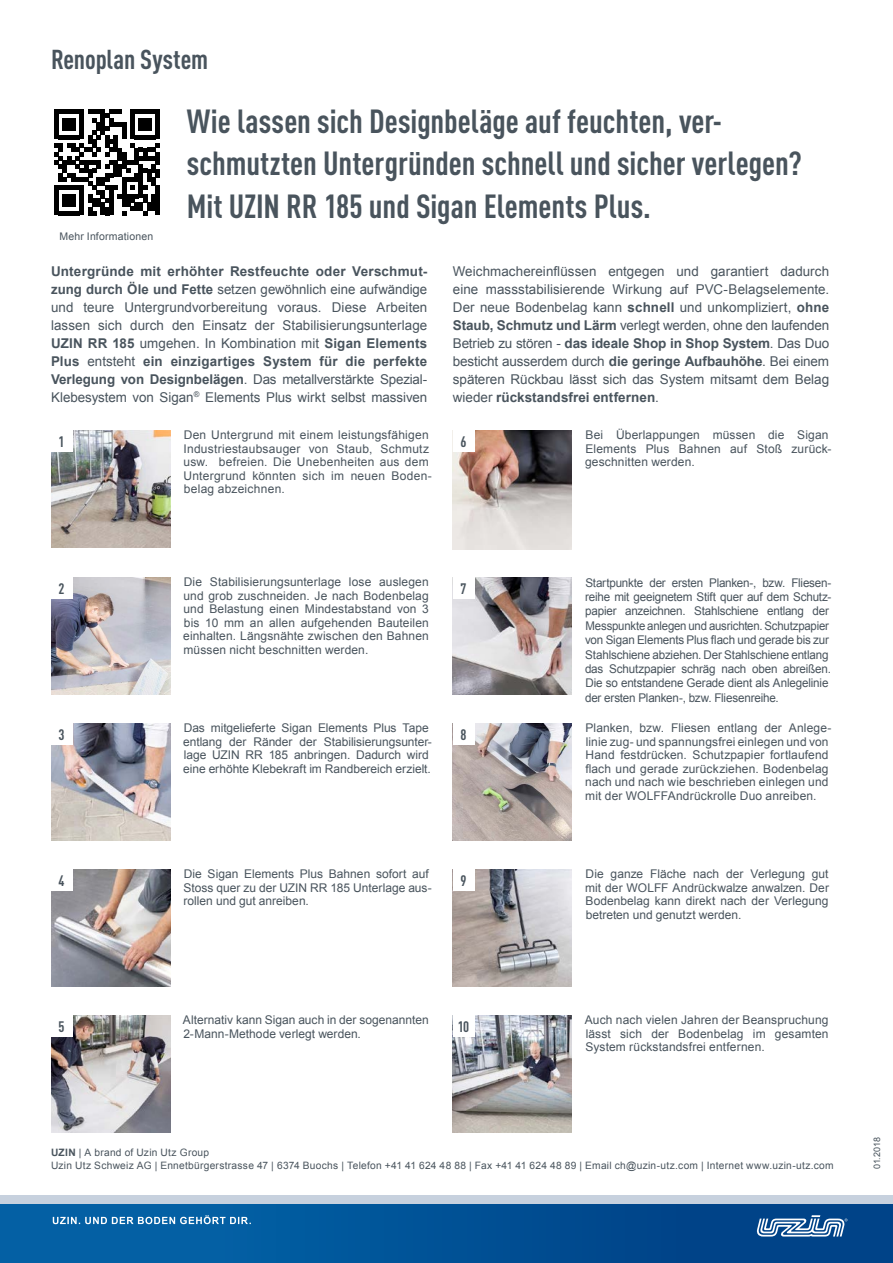
<style>
.page{position:relative;width:893px;height:1263px;background:#fff}
.page>*{position:absolute;margin:0;border:0;box-sizing:border-box;transform-origin:0 0}
.t1{font:700 condensed 33px/42.5px "DIN Pro";color:#49545d}
.t2{font:700 condensed 27px "DIN Pro";letter-spacing:-.005em;color:#49545d}
.t3{font:700 condensed 15px "DIN Pro";color:#49545d}
.t4{font:13.5px/18px "Arial";letter-spacing:-.005em;color:#49545d;text-align:justify}
.t5{font:12px/13.5px "Arial";color:#49545d}
.t6{font:12px/13.5px "Arial";letter-spacing:.02em;color:#49545d}
.t7{font:10.5px "Arial";letter-spacing:.015em;color:#49545d}
.t8{font:10.2px/13.5px "Arial";letter-spacing:.025em;color:#49545d}
.t9{font:9px "Arial";color:#49545d}
.s1{font-weight:700}
</style>
<div class="page">
<div style="left:0;top:1203px;width:893px;height:60px;background:linear-gradient(to right,#0465a9,#003e83)"></div>
<div style="left:0;top:1195px;width:893px;height:8px;background:#c7d1de"></div>
<svg style="left:757px;top:1215px;width:90px;height:21px"></svg>
<svg style="left:53px;top:1215px;width:198px;height:9px;background:#5593c1"></svg>
<svg style="left:54px;top:110px;width:106px;height:105px"></svg>
<hr style="left:156px;top:186px;width:4px;height:29px;background:#000">
<img style="left:51px;top:869px;width:119px;height:117px">
<img style="left:453px;top:869px;width:119px;height:117px">
<div style="left:453px;top:869px;width:21px;height:22px;background:#fff"></div>
<div style="left:51px;top:869px;width:21px;height:22px;background:#fff"></div>
<img style="left:51px;top:1015px;width:119px;height:117px">
<img style="left:453px;top:1015px;width:119px;height:117px">
<div style="left:453px;top:1015px;width:21px;height:21px;background:#fff"></div>
<div style="left:51px;top:1015px;width:21px;height:21px;background:#fff"></div>
<img style="left:51px;top:723px;width:119px;height:117px">
<img style="left:453px;top:723px;width:119px;height:117px">
<div style="left:453px;top:723px;width:21px;height:22px;background:#fff"></div>
<div style="left:51px;top:723px;width:21px;height:22px;background:#fff"></div>
<img style="left:453px;top:578px;width:119px;height:116px">
<img style="left:51px;top:578px;width:119px;height:116px">
<div style="left:453px;top:578px;width:21px;height:21px;background:#fff"></div>
<div style="left:51px;top:578px;width:21px;height:21px;background:#fff"></div>
<img style="left:51px;top:431px;width:119px;height:117px">
<div style="left:51px;top:431px;width:21px;height:21px;background:#fff"></div>
<img style="left:453px;top:431px;width:119px;height:119px">
<div style="left:453px;top:431px;width:21px;height:21px;background:#fff"></div>
<h2 class="t2" style="left:51px;top:39px;width:159px">Renoplan System</h2>
<p class="t7" style="left:60px;top:229px;width:95px">Mehr Informationen</p>
<h1 class="t1" style="left:187px;top:97px;width:616px">Wie lassen sich Designbeläge auf feuchten, ver&shy;schmutzten Untergründen schnell und sicher verlegen?<br>Mit UZIN RR 185 und Sigan Elements Plus.</h1>
<p class="t4" style="left:51px;top:262px;width:378px"><span class="s1">Untergründe mit erhöhter Restfeuchte oder Verschmut&shy;zung durch Öle und Fette</span> setzen gewöhnlich eine aufwändige und teure Untergrundvorbereitung voraus. Diese Arbeiten lassen sich durch den Einsatz der Stabilisierungsunterlage <span class="s1">UZIN RR 185</span> umgehen. In Kombination mit <span class="s1">Sigan Elements Plus</span> entsteht <span class="s1">ein einzigartiges System für die perfekte Verlegung von Designbelägen</span>. Das metallverstärkte Spezial-Klebesystem von Sigan<sup>®</sup> Elements Plus wirkt selbst massiven</p>
<p class="t4" style="left:453px;top:262px;width:378px">Weichmachereinflüssen entgegen und garantiert dadurch eine massstabilisierende Wirkung auf PVC-Belagselemente.<br>Der neue Bodenbelag kann <span class="s1">schnell</span> und unkompliziert, <span class="s1">ohne Staub, Schmutz und Lärm</span> verlegt werden, ohne den laufenden Betrieb zu stören - <span class="s1">das ideale Shop in Shop System</span>. Das Duo besticht ausserdem durch <span class="s1">die geringe Aufbauhöhe</span>. Bei einem späteren Rückbau lässt sich das System mitsamt dem Belag wieder <span class="s1">rückstandsfrei entfernen</span>.</p>
<p class="t3" style="left:59px;top:430px;width:8px">1</p>
<p class="t6" style="left:183px;top:429px;width:250px">Den Untergrund mit einem leistungsfähigen Industriestaubsauger von Staub, Schmutz usw. befreien. Die Unebenheiten aus dem Untergrund könnten sich im neuen Boden&shy;belag abzeichnen.</p>
<p class="t3" style="left:460px;top:430px;width:8px">6</p>
<p class="t5" style="left:585px;top:429px;width:248px">Bei Überlappungen müssen die Sigan<br>Elements Plus Bahnen auf Stoß zurück&shy;geschnitten werden.</p>
<p class="t5" style="left:183px;top:575px;width:247px;text-align:justify">Die Stabilisierungsunterlage lose auslegen und grob zuschneiden. Je nach Bodenbelag und Belastung einen Mindestabstand von 3 bis 10 mm an allen aufgehenden Bauteilen einhalten. Längsnähte zwischen den Bahnen müssen nicht beschnitten werden.</p>
<p class="t3" style="left:59px;top:577px;width:8px">2</p>
<p class="t3" style="left:460px;top:577px;width:8px">7</p>
<p class="t5" style="left:585px;top:575px;width:248px;line-height:14.4px">Startpunkte der ersten Planken-, bzw. Fliesen&shy;reihe mit geeignetem Stift quer auf dem Schutz&shy;papier anzeichnen. Stahlschiene entlang der Messpunkte anlegen und ausrichten. Schutzpapier von Sigan Elements Plus flach und gerade bis zur Stahlschiene abziehen. Der Stahlschiene entlang das Schutzpapier schräg nach oben abreißen.<br>Die so entstandene Gerade dient als Anlegelinie der ersten Planken-, bzw. Fliesenreihe.</p>
<p class="t5" style="left:183px;top:721px;width:250px">Das mitgelieferte Sigan Elements Plus Tape entlang der Ränder der Stabilisierungsunter&shy;lage UZIN RR 185 anbringen. Dadurch wird eine erhöhte Klebekraft im Randbereich erzielt.</p>
<p class="t5" style="left:585px;top:721px;width:248px">Planken, bzw. Fliesen entlang der Anlege&shy;linie zug- und spannungsfrei einlegen und von Hand festdrücken. Schutzpapier fortlaufend flach und gerade zurückziehen. Bodenbelag nach und nach wie beschrieben einlegen und mit der WOLFFAndrückrolle Duo anreiben.</p>
<p class="t3" style="left:59px;top:723px;width:8px">3</p>
<p class="t3" style="left:460px;top:723px;width:8px">8</p>
<p class="t5" style="left:183px;top:867px;width:250px">Die Sigan Elements Plus Bahnen sofort auf<br>Stoss quer zu der UZIN RR 185 Unterlage aus&shy;rollen und gut anreiben.</p>
<p class="t5" style="left:585px;top:867px;width:245px;text-align:justify">Die ganze Fläche nach der Verlegung gut mit der WOLFF Andrückwalze anwalzen. Der Bodenbelag kann direkt nach der Verlegung betreten und genutzt werden.</p>
<p class="t3" style="left:59px;top:869px;width:8px">4</p>
<p class="t3" style="left:460px;top:869px;width:8px">9</p>
<p class="t5" style="left:183px;top:1013px;width:247px">Alternativ kann Sigan auch in der sogenannten<br>2-Mann-Methode verlegt werden.</p>
<p class="t5" style="left:585px;top:1013px;width:245px;text-align:justify">Auch nach vielen Jahren der Beanspruchung lässt sich der Bodenbelag im gesamten System rückstandsfrei entfernen.</p>
<p class="t3" style="left:59px;top:1015px;width:8px">5</p>
<p class="t3" style="left:458px;top:1015px;width:13px">10</p>
<p class="t8" style="left:51px;top:1145px;width:784px"><span class="s1">UZIN</span> | A brand of Uzin Utz Group<br>Uzin Utz Schweiz AG | Ennetbürgerstrasse 47 | 6374 Buochs | Telefon +41 41 624 48 88 | Fax +41 41 624 48 89 | Email ch@uzin-utz.com | Internet www.uzin-utz.com</p>
<p class="t9" style="left:871px;top:1169px;width:34px;rotate:-90deg">01.2018</p>
</div>
